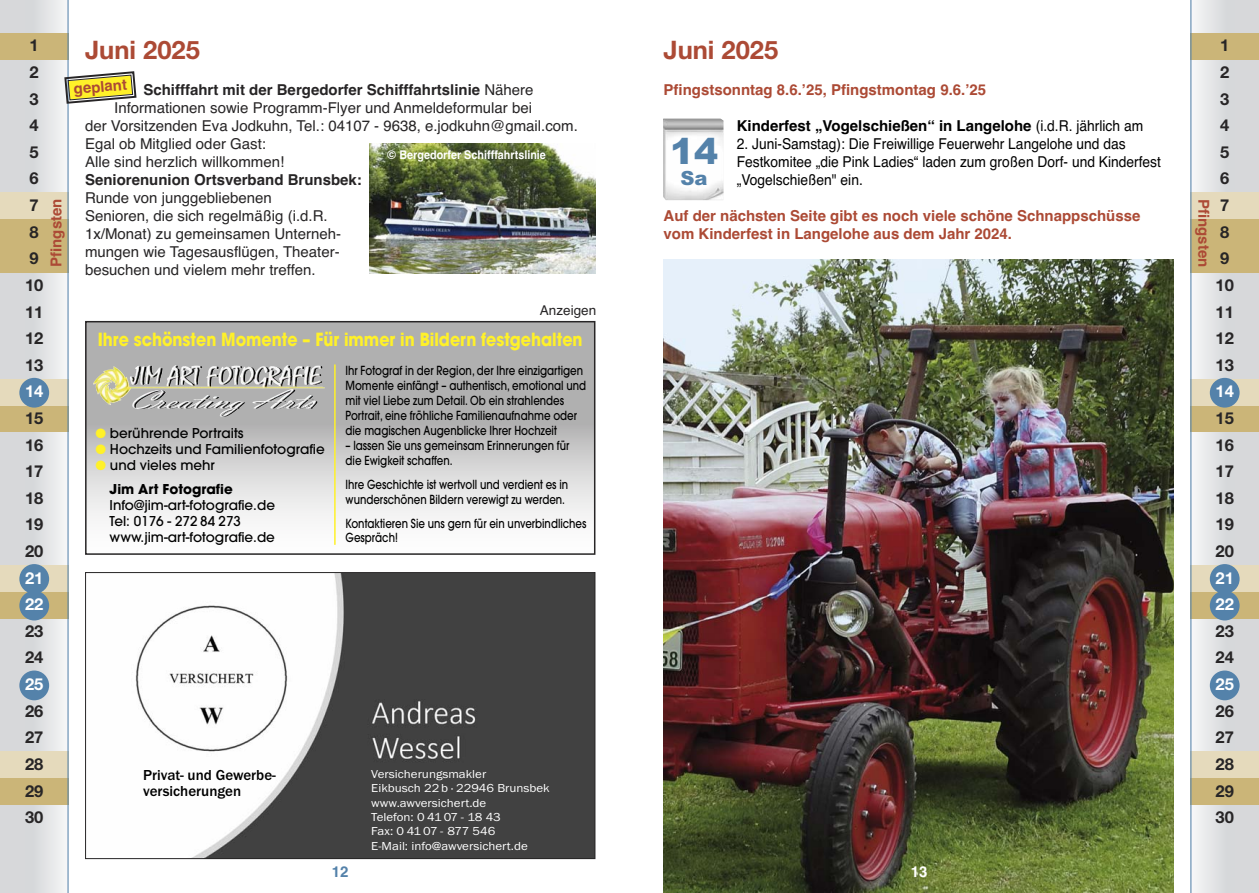
<style>
.page{position:relative;width:1259px;height:893px;background:#fff}
.page>*{position:absolute;margin:0;border:0;box-sizing:border-box;transform-origin:0 0}
.t1{font:900 36px "Arial";color:#5482aa}
.t2{font:700 25.5px "Helvetica Neue";color:#ac4a35}
.t3{font:900 19.5px "Arial";color:#5482aa}
.t4{font:700 18px "Avant Garde";color:#fff129;scale:.88 1}
.t5{font:700 16.5px/26.5px "Helvetica Neue";color:#272526}
.t6{font:700 16.5px/26.5px "Helvetica Neue";color:#fff}
.t7{font:15px/18px "Helvetica";color:#272526}
.t8{font:700 15px/18px "Helvetica";color:#ac4a35}
.t9{font:15px/18px "Helvetica";color:#000;scale:.92 1}
.t10{font:700 15px "Helvetica";color:#272526}
.t11{font:700 15px "Helvetica";color:#000}
.t12{font:500 15px/16.5px "Franklin Gothic";color:#000}
.t13{font:700 15px "Helvetica";color:#5482aa}
.t14{font:700 15px "Helvetica";color:#fff}
.t15{font:500 13.5px/16.2px "Avant Garde";color:#000}
.t16{font:700 13.5px/23.4px "Avant Garde";color:#000}
.t17{font:13.5px "Helvetica";color:#272526}
.t18{font:500 12.45px/15px "Avant Garde";color:#000;scale:.82 1}
.t19{font:12px/14.4px "Franklin Gothic";color:#fff;scale:1.08 1}
.t20{font:700 12px "Helvetica";color:#fff}
.s1{font-weight:400}
.s2{color:#fff129}
.s3{font-weight:500}
</style>
<div class="page">
<div style="left:1191px;top:0;width:68px;height:893px;background:linear-gradient(to right,#eff0f0,#cfd0d2)"></div>
<div style="left:1191px;top:33px;width:68px;height:27px;background:#cbb578"></div>
<div style="left:1191px;top:219px;width:68px;height:53px;background:#cbb578"></div>
<div style="left:1191px;top:406px;width:68px;height:26px;background:#cbb578"></div>
<div style="left:1191px;top:592px;width:68px;height:26px;background:#cbb578"></div>
<div style="left:1191px;top:193px;width:68px;height:26px;background:#e5dabc"></div>
<div style="left:1191px;top:379px;width:68px;height:27px;background:#e5dabc"></div>
<div style="left:1191px;top:565px;width:68px;height:27px;background:#e5dabc"></div>
<div style="left:1191px;top:778px;width:68px;height:27px;background:#cbb578"></div>
<div style="left:1191px;top:751px;width:68px;height:27px;background:#e5dabc"></div>
<div style="left:1209px;top:378px;width:30px;height:30px;background:#5482aa;border-radius:50%"></div>
<div style="left:1209px;top:564px;width:30px;height:30px;background:#5482aa;border-radius:50%"></div>
<div style="left:1209px;top:591px;width:30px;height:29px;background:#5482aa;border-radius:50%"></div>
<div style="left:1209px;top:670px;width:30px;height:30px;background:#5482aa;border-radius:50%"></div>
<hr style="left:1190px;top:0;width:1px;height:893px;background:#5482aa">
<div style="left:0;top:0;width:68px;height:893px;background:linear-gradient(to right,#cecfd1,#eeefef)"></div>
<div style="left:0;top:33px;width:68px;height:27px;background:#cbb578"></div>
<div style="left:0;top:219px;width:68px;height:53px;background:#cbb578"></div>
<div style="left:0;top:406px;width:68px;height:26px;background:#cbb578"></div>
<div style="left:0;top:592px;width:68px;height:26px;background:#cbb578"></div>
<div style="left:0;top:778px;width:68px;height:26px;background:#cbb578"></div>
<div style="left:0;top:193px;width:68px;height:26px;background:#e5dabc"></div>
<div style="left:0;top:379px;width:68px;height:27px;background:#e5dabc"></div>
<div style="left:0;top:565px;width:68px;height:27px;background:#e5dabc"></div>
<div style="left:0;top:751px;width:68px;height:27px;background:#e5dabc"></div>
<hr style="left:68px;top:0;width:1px;height:893px;background:#5482aa">
<div style="left:19px;top:378px;width:30px;height:30px;background:#5482aa;border-radius:50%"></div>
<div style="left:19px;top:564px;width:30px;height:30px;background:#5482aa;border-radius:50%"></div>
<div style="left:19px;top:591px;width:30px;height:29px;background:#5482aa;border-radius:50%"></div>
<div style="left:19px;top:670px;width:30px;height:30px;background:#5482aa;border-radius:50%"></div>
<img style="left:663px;top:119px;width:60px;height:24px">
<img style="left:663px;top:259px;width:511px;height:634px">
<img style="left:135px;top:574px;width:458px;height:283px">
<div style="left:85px;top:572px;width:510px;height:287px;border:1px solid #272526"></div>
<img style="left:88px;top:324px;width:504px;height:195px">
<div style="left:85px;top:321px;width:510px;height:234px;border:2px solid #272526"></div>
<img style="left:93px;top:365px;width:170px;height:22px">
<hr style="left:334px;top:364px;width:2px;height:181px;background:#fff129">
<svg style="left:63px;top:70px;width:74px;height:35px"></svg>
<img style="left:369px;top:143px;width:226px;height:131px">
<h3 class="t5" style="left:25px;top:34px;width:20px">1<br>2<br>3<br>4<br>5<br>6<br>7<br>8<br>9<br>10<br>11<br>12<br>13</h3>
<h3 class="t6" style="left:25px;top:380px;width:20px">14</h3>
<h3 class="t5" style="left:25px;top:406px;width:20px;text-align:justify">15<br>16<br>17<br>18<br>19<br>20</h3>
<h3 class="t6" style="left:25px;top:566px;width:20px">21<br>22</h3>
<h3 class="t5" style="left:25px;top:619px;width:20px">23<br>24</h3>
<h3 class="t6" style="left:25px;top:672px;width:20px">25</h3>
<h3 class="t5" style="left:25px;top:699px;width:20px;text-align:justify">26<br>27<br>28<br>29<br>30</h3>
<p class="t8" style="left:49px;top:267px;width:70px;rotate:-90deg">Pfingsten</p>
<h2 class="t2" style="left:85px;top:41px;width:116px">Juni 2025</h2>
<p class="t10" style="left:143px;top:84px;width:392px">Schifffahrt mit der Bergedorfer Schifffahrtslinie <span class="s1">Nähere</span></p>
<p class="t7" style="left:114px;top:100px;width:419px">Informationen sowie Programm-Flyer und Anmeldeformular bei</p>
<p class="t7" style="left:85px;top:118px;width:494px">der Vorsitzenden Eva Jodkuhn, Tel.: 04107 - 9638, e.jodkuhn@gmail.com.</p>
<p class="t7" style="left:85px;top:136px;width:182px">Egal ob Mitglied oder Gast:</p>
<p class="t7" style="left:85px;top:154px;width:201px">Alle sind herzlich willkommen!</p>
<p class="t10" style="left:85px;top:174px;width:278px">Seniorenunion Ortsverband Brunsbek:</p>
<p class="t7" style="left:85px;top:190px;width:257px">Runde von junggebliebenen<br>Senioren, die sich regelmäßig (i.d.R.<br>1x/Monat) zu gemeinsamen Unterneh&shy;mungen wie Tagesausflügen, Theater&shy;besuchen und vielem mehr treffen.</p>
<p class="t8" style="left:73px;top:81px;width:55px;rotate:-5deg">geplant</p>
<p class="t20" style="left:387px;top:150px;width:160px">© Bergedorfer Schifffahrtslinie</p>
<p class="t17" style="left:540px;top:305px;width:58px">Anzeigen</p>
<h3 class="t4" style="left:98px;top:333px;width:552px">Ihre schönsten Momente – Für immer in Bildern festgehalten</h3>
<p class="t15" style="left:96px;top:426px;width:149px"><span class="s2">●</span> berührende Portraits</p>
<p class="t15" style="left:96px;top:442px;width:231px"><span class="s2">●</span> Hochzeits und Familienfotografie</p>
<p class="t16" style="left:110px;top:455px;width:125px;text-indent:-14px"><span class="s2">●</span> <span class="s3">und vieles mehr<br></span>Jim Art Fotografie</p>
<p class="t15" style="left:110px;top:498px;width:167px">Info@jim-art-fotografie.de<br>Tel: 0176 - 272 84 273 www.jim-art-fotografie.de</p>
<p class="t18" style="left:345px;top:364px;width:295px">Ihr Fotograf in der Region, der Ihre einzigartigen Momente einfängt – authentisch, emotional und mit viel Liebe zum Detail. Ob ein strahlendes Portrait, eine fröhliche Familienaufnahme oder die magischen Augenblicke Ihrer Hochzeit</p>
<p class="t18" style="left:345px;top:439px;width:274px">– lassen Sie uns gemeinsam Erinnerungen für die Ewigkeit schaffen.</p>
<p class="t18" style="left:345px;top:478px;width:273px">Ihre Geschichte ist wertvoll und verdient es in wunderschönen Bildern verewigt zu werden.</p>
<p class="t18" style="left:345px;top:517px;width:295px">Kontaktieren Sie uns gern für ein unverbindliches<br>Gespräch!</p>
<p class="t12" style="left:143px;top:768px;width:134px">Privat- und Gewerbe&shy;versicherungen</p>
<p class="t13" style="left:332px;top:866px;width:18px">12</p>
<p class="t19" style="left:371px;top:768px;width:167px">Versicherungsmakler<br>Eikbusch 22 b · 22946 Brunsbek www.awversichert.de<br>Telefon: 0 41 07 - 18 43<br>Fax: 0 41 07 - 877 546<br>E-Mail: info@awversichert.de</p>
<h2 class="t2" style="left:663px;top:41px;width:116px">Juni 2025</h2>
<p class="t8" style="left:663px;top:82px;width:324px">Pfingstsonntag 8.6.’25, Pfingstmontag 9.6.’25</p>
<p class="t11" style="left:737px;top:120px;width:408px">Kinderfest „Vogelschießen“ in Langelohe <span class="s1">(i.d.R. jährlich am</span></p>
<p class="t9" style="left:737px;top:136px;width:463px">2. Juni-Samstag): Die Freiwillige Feuerwehr Langelohe und das<br>Festkomitee „die Pink Ladies“ laden zum großen Dorf- und Kinderfest „Vogelschießen" ein.</p>
<p class="t8" style="left:663px;top:208px;width:478px">Auf der nächsten Seite gibt es noch viele schöne Schnappschüsse vom Kinderfest in Langelohe aus dem Jahr 2024.</p>
<h1 class="t1" style="left:670px;top:130px;width:50px">14</h1>
<h3 class="t3" style="left:680px;top:167px;width:29px">Sa</h3>
<p class="t14" style="left:910px;top:866px;width:18px">13</p>
<h3 class="t5" style="left:1215px;top:34px;width:20px">1<br>2<br>3<br>4<br>5<br>6<br>7<br>8<br>9<br>10<br>11<br>12<br>13</h3>
<h3 class="t6" style="left:1215px;top:380px;width:20px">14</h3>
<h3 class="t5" style="left:1215px;top:406px;width:20px;text-align:justify">15<br>16<br>17<br>18<br>19<br>20</h3>
<h3 class="t6" style="left:1215px;top:566px;width:20px">21<br>22</h3>
<h3 class="t5" style="left:1215px;top:619px;width:20px">23<br>24</h3>
<h3 class="t6" style="left:1215px;top:672px;width:20px">25</h3>
<h3 class="t5" style="left:1215px;top:699px;width:20px;text-align:justify">26<br>27<br>28<br>29<br>30</h3>
<p class="t8" style="left:1211px;top:199px;width:70px;rotate:90deg">Pfingsten</p>
</div>
